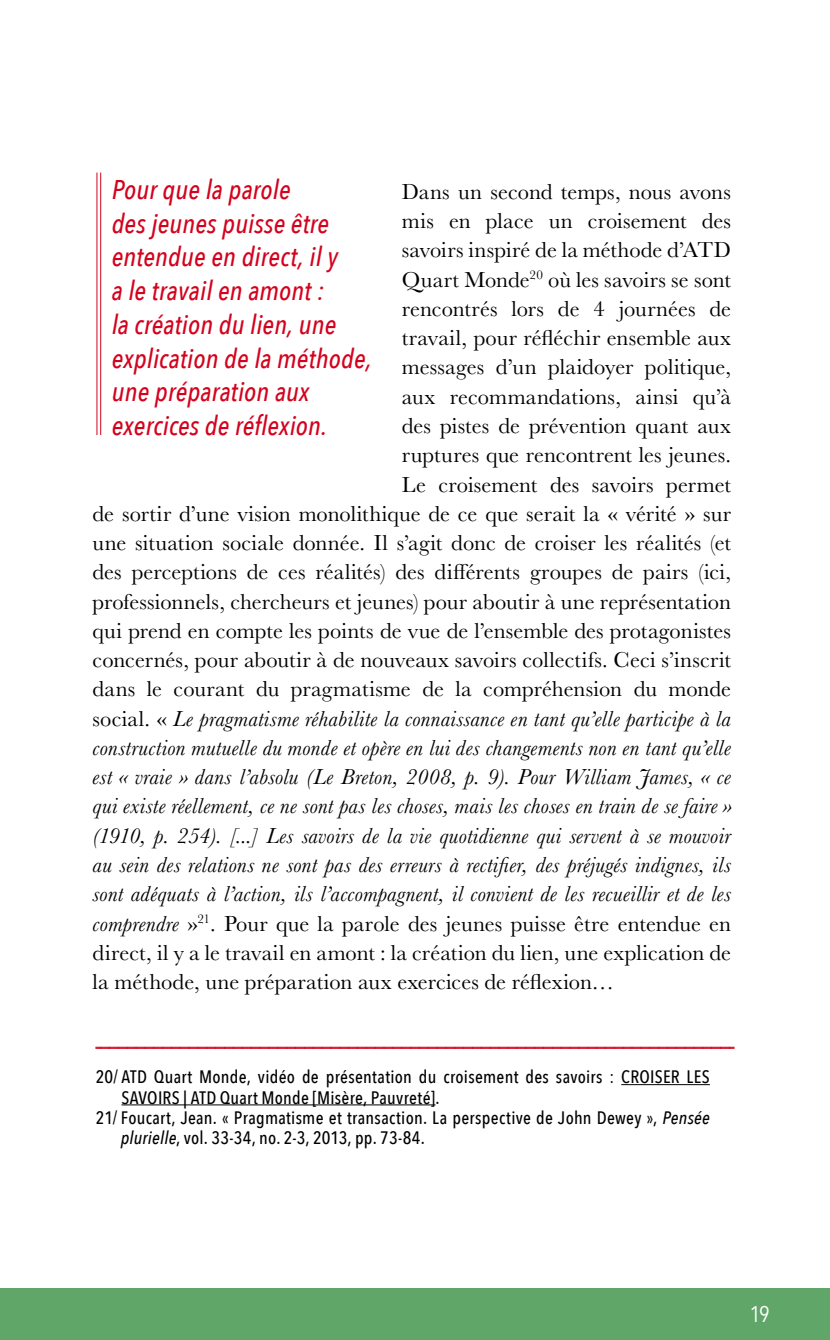
<style>
.page{position:relative;width:830px;height:1340px;background:#fff}
.page>*{position:absolute;margin:0;border:0;box-sizing:border-box;transform-origin:0 0}
.Body_Texte_1{font:italic 500 27px/33.8px "Avenir Next Condensed";letter-spacing:.005em;color:#d4021d}
.Body_Texte_1-2{font:22.5px "Baskerville";letter-spacing:.005em;color:#000}
.Body_Texte_1-3{font:italic 22.5px "Baskerville";letter-spacing:.015em;color:#000}
.t1{font:22.5px "Avenir Next Condensed";color:#fff}
.Body_Texte_1-4{font:500 18px/20.2px "Avenir Next Condensed";letter-spacing:.015em;color:#000}
.s1{font-style:normal}
.s2{font-style:italic}
</style>
<div class="page">
<div style="left:0;top:1288px;width:829px;height:51px;background:#60a668"></div>
<svg style="left:95px;top:1046px;width:639px;height:3px"></svg>
<hr style="left:621px;top:1084px;width:88px;height:1px;background:#000">
<hr style="left:121px;top:1104px;width:314px;height:1px;background:#000">
<hr style="left:100px;top:172px;width:1px;height:263px;background:#d4021d">
<hr style="left:96px;top:172px;width:1px;height:263px;background:#d4021d">
<p class="Body_Texte_1" style="left:112px;top:172px;width:261px">Pour que la parole<br>des jeunes puisse être entendue en direct, il y<br>a le travail en amont :<br>la création du lien, une explication de la méthode, une préparation aux exercices de réflexion.</p>
<p class="Body_Texte_1-2" style="left:401px;top:177px;width:330px">Dans un second temps, nous avons</p>
<p class="Body_Texte_1-2" style="left:401px;top:206px;width:330px">mis en place un croisement des</p>
<p class="Body_Texte_1-2" style="left:401px;top:236px;width:330px">savoirs inspiré de la méthode d’ATD</p>
<p class="Body_Texte_1-2" style="left:401px;top:265px;width:330px">Quart Monde<sup>20</sup> où les savoirs se sont</p>
<p class="Body_Texte_1-2" style="left:401px;top:294px;width:330px">rencontrés lors de 4 journées de</p>
<p class="Body_Texte_1-2" style="left:401px;top:323px;width:330px">travail, pour réfléchir ensemble aux</p>
<p class="Body_Texte_1-2" style="left:401px;top:353px;width:330px">messages d’un plaidoyer politique,</p>
<p class="Body_Texte_1-2" style="left:401px;top:382px;width:330px">aux recommandations, ainsi qu’à</p>
<p class="Body_Texte_1-2" style="left:401px;top:411px;width:330px">des pistes de prévention quant aux</p>
<p class="Body_Texte_1-2" style="left:401px;top:440px;width:330px">ruptures que rencontrent les jeunes.</p>
<p class="Body_Texte_1-2" style="left:401px;top:470px;width:330px">Le croisement des savoirs permet</p>
<p class="Body_Texte_1-2" style="left:92px;top:499px;width:639px">de sortir d’une vision monolithique de ce que serait la « vérité » sur</p>
<p class="Body_Texte_1-2" style="left:92px;top:528px;width:639px">une situation sociale donnée. Il s’agit donc de croiser les réalités (et</p>
<p class="Body_Texte_1-2" style="left:92px;top:557px;width:639px">des perceptions de ces réalités) des différents groupes de pairs (ici,</p>
<p class="Body_Texte_1-2" style="left:92px;top:587px;width:639px">professionnels, chercheurs et jeunes) pour aboutir à une représentation</p>
<p class="Body_Texte_1-2" style="left:92px;top:616px;width:639px">qui prend en compte les points de vue de l’ensemble des protagonistes</p>
<p class="Body_Texte_1-2" style="left:92px;top:645px;width:639px">concernés, pour aboutir à de nouveaux savoirs collectifs. Ceci s’inscrit</p>
<p class="Body_Texte_1-2" style="left:92px;top:674px;width:639px">dans le courant du pragmatisme de la compréhension du monde</p>
<p class="Body_Texte_1-3" style="left:92px;top:703px;width:639px"><span class="s1">social. «</span> Le pragmatisme réhabilite la connaissance en tant qu’elle participe à la</p>
<p class="Body_Texte_1-3" style="left:92px;top:732px;width:639px">construction mutuelle du monde et opère en lui des changements non en tant qu’elle</p>
<p class="Body_Texte_1-3" style="left:92px;top:762px;width:639px">est « vraie » dans l’absolu (Le Breton, 2008, p. 9). Pour William James, « ce</p>
<p class="Body_Texte_1-3" style="left:92px;top:791px;width:639px">qui existe réellement, ce ne sont pas les choses, mais les choses en train de se faire »</p>
<p class="Body_Texte_1-3" style="left:92px;top:820px;width:639px">(1910, p. 254). [...] Les savoirs de la vie quotidienne qui servent à se mouvoir</p>
<p class="Body_Texte_1-3" style="left:92px;top:849px;width:639px">au sein des relations ne sont pas des erreurs à rectifier, des préjugés indignes, ils</p>
<p class="Body_Texte_1-3" style="left:92px;top:879px;width:639px">sont adéquats à l’action, ils l’accompagnent, il convient de les recueillir et de les</p>
<p class="Body_Texte_1-2" style="left:92px;top:908px;width:639px"><span class="s2">comprendre</span> »<sup>21</sup>. Pour que la parole des jeunes puisse être entendue en</p>
<p class="Body_Texte_1-2" style="left:92px;top:938px;width:639px">direct, il y a le travail en amont : la création du lien, une explication de</p>
<p class="Body_Texte_1-2" style="left:92px;top:967px;width:523px">la méthode, une préparation aux exercices de réflexion…</p>
<p class="Body_Texte_1-4" style="left:121px;top:1066px;width:589px;text-indent:-26px">20/ ATD Quart Monde, vidéo de présentation du croisement des savoirs : CROISER LES<br>SAVOIRS | ATD Quart Monde [Misère, Pauvreté].</p>
<p class="Body_Texte_1-4" style="left:121px;top:1107px;width:590px;text-indent:-25px">21/ Foucart, Jean. « Pragmatisme et transaction. La perspective de John Dewey », <span class="s2">Pensée plurielle</span>, vol. 33-34, no. 2-3, 2013, pp. 73-84.</p>
<p class="t1" style="left:749px;top:1294px;width:22px">19</p>
</div>
